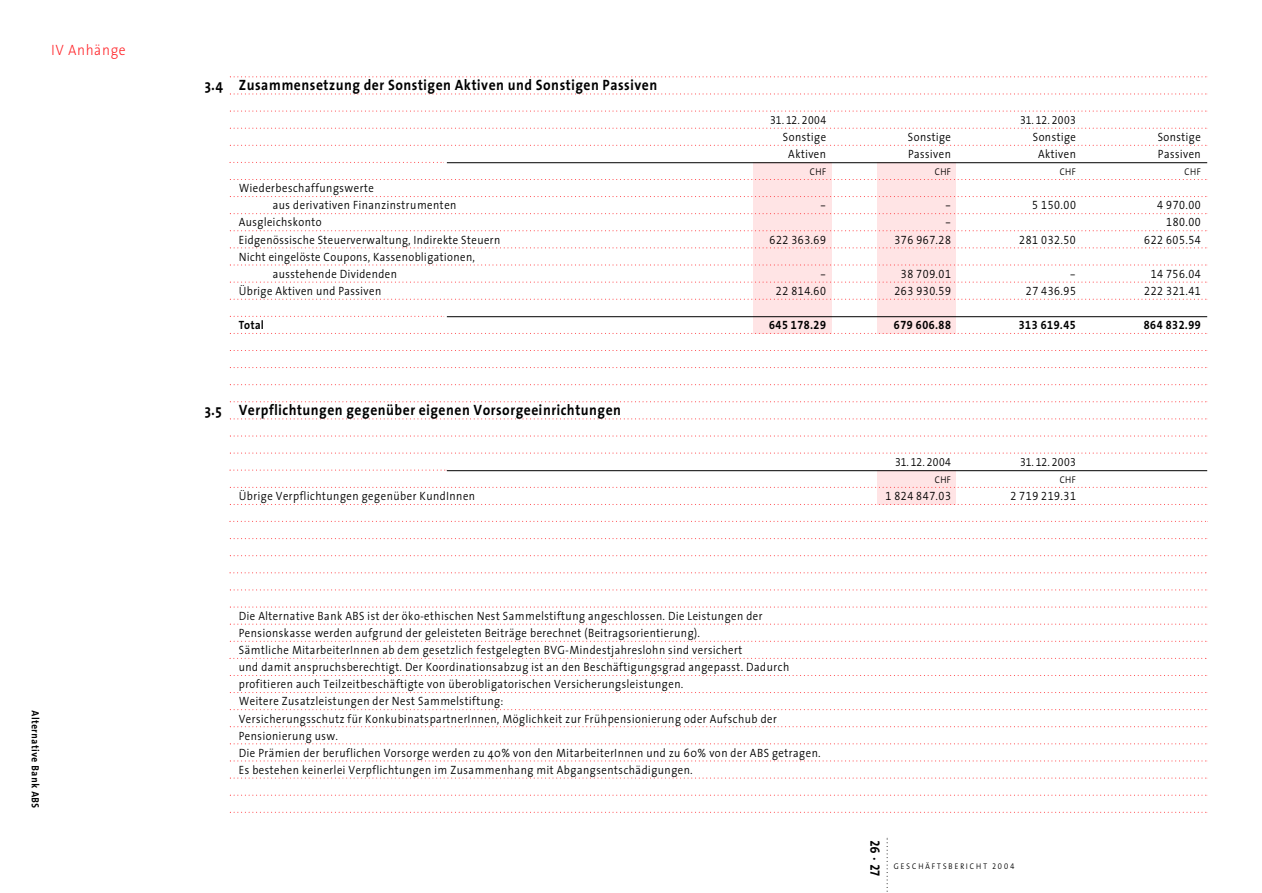
<style>
.page{position:relative;width:1262px;height:893px;background:#fff}
.page>*{position:absolute;margin:0;border:0;box-sizing:border-box;transform-origin:0 0}
.t1{font:15px "The Sans Bold CL";letter-spacing:.015em;color:#000}
.t2{font:15px "The Sans Light Cl";letter-spacing:.025em;color:#ff2328}
.t3{font:13.5px "The Sans Bold CL Caps";color:#000}
.t4{font:12px/17.1px "The Sans Semi Light CL";letter-spacing:.015em;color:#000}
.t5{font:12px "The Sans Semi Light Cl Expert";letter-spacing:.02em;color:#000}
.t6{font:12px "The Sans Bold CL Expert";letter-spacing:.02em;color:#000}
.t7{font:12px "The Sans Bold CL";letter-spacing:.015em;color:#000}
.t8{font:11.7px "The Sans Semi Light Cl Expert";letter-spacing:.01em;color:#000}
.t9{font:10.5px "The Sans Bold CL";letter-spacing:.03em;color:#000}
.t10{font:9.75px "The Sans Semi Light CL";letter-spacing:.01em;color:#000}
.t11{font:8.25px "The Sans Semi Light CL";letter-spacing:.2em;color:#000}
.s1{font-family:"The Sans Semi Light CL Caps"}
</style>
<div class="page">
<div style="left:877px;top:470px;width:79px;height:34px;background:#ffe4e5"></div>
<div style="left:753px;top:162px;width:79px;height:171px;background:#ffe4e5"></div>
<div style="left:877px;top:162px;width:79px;height:171px;background:#ffe4e5"></div>
<svg style="left:230px;top:77px;width:977px;height:1px"></svg>
<svg style="left:230px;top:94px;width:977px;height:1px"></svg>
<svg style="left:230px;top:111px;width:977px;height:1px"></svg>
<svg style="left:230px;top:128px;width:977px;height:1px"></svg>
<svg style="left:230px;top:145px;width:977px;height:1px"></svg>
<svg style="left:230px;top:162px;width:214px;height:1px"></svg>
<svg style="left:230px;top:179px;width:977px;height:1px"></svg>
<svg style="left:230px;top:196px;width:977px;height:1px"></svg>
<svg style="left:230px;top:213px;width:977px;height:1px"></svg>
<svg style="left:230px;top:230px;width:977px;height:1px"></svg>
<svg style="left:230px;top:247px;width:977px;height:1px"></svg>
<svg style="left:230px;top:265px;width:977px;height:1px"></svg>
<svg style="left:230px;top:282px;width:977px;height:1px"></svg>
<svg style="left:230px;top:299px;width:977px;height:1px"></svg>
<svg style="left:230px;top:316px;width:214px;height:1px"></svg>
<svg style="left:230px;top:333px;width:977px;height:1px"></svg>
<svg style="left:230px;top:350px;width:977px;height:1px"></svg>
<svg style="left:230px;top:367px;width:977px;height:1px"></svg>
<svg style="left:230px;top:384px;width:977px;height:1px"></svg>
<svg style="left:230px;top:401px;width:977px;height:1px"></svg>
<svg style="left:230px;top:418px;width:977px;height:1px"></svg>
<svg style="left:230px;top:435px;width:977px;height:1px"></svg>
<svg style="left:230px;top:470px;width:217px;height:1px"></svg>
<svg style="left:230px;top:521px;width:976px;height:1px"></svg>
<svg style="left:230px;top:487px;width:977px;height:1px"></svg>
<svg style="left:230px;top:504px;width:977px;height:1px"></svg>
<svg style="left:230px;top:453px;width:977px;height:1px"></svg>
<svg style="left:230px;top:538px;width:977px;height:1px"></svg>
<svg style="left:230px;top:555px;width:977px;height:1px"></svg>
<svg style="left:230px;top:572px;width:977px;height:1px"></svg>
<svg style="left:230px;top:589px;width:977px;height:1px"></svg>
<svg style="left:230px;top:606px;width:977px;height:1px"></svg>
<svg style="left:230px;top:624px;width:977px;height:1px"></svg>
<svg style="left:230px;top:641px;width:977px;height:1px"></svg>
<svg style="left:230px;top:658px;width:977px;height:1px"></svg>
<svg style="left:230px;top:675px;width:977px;height:1px"></svg>
<svg style="left:230px;top:692px;width:977px;height:1px"></svg>
<svg style="left:230px;top:709px;width:977px;height:1px"></svg>
<svg style="left:230px;top:726px;width:977px;height:1px"></svg>
<svg style="left:230px;top:743px;width:977px;height:1px"></svg>
<svg style="left:230px;top:760px;width:977px;height:1px"></svg>
<svg style="left:230px;top:777px;width:977px;height:1px"></svg>
<svg style="left:230px;top:794px;width:977px;height:1px"></svg>
<svg style="left:230px;top:812px;width:977px;height:1px"></svg>
<svg style="left:886px;top:838px;width:1px;height:54px"></svg>
<hr style="left:447px;top:162px;width:760px;height:1px;background:#000">
<hr style="left:447px;top:316px;width:760px;height:1px;background:#000">
<hr style="left:447px;top:470px;width:760px;height:1px;background:#000">
<p class="t2" style="left:51px;top:38px;width:76px">IV Anhänge</p>
<p class="t9" style="left:44px;top:710px;width:99px;rotate:90deg">Alternative Bank ABS</p>
<p class="t1" style="left:204px;top:73px;width:454px">3.4 Zusammensetzung der Sonstigen Aktiven und Sonstigen Passiven</p>
<p class="t4" style="left:272px;top:179px;width:185px;text-indent:-34px">Wiederbeschaffungswerte<br>aus derivativen Finanzinstrumenten</p>
<p class="t8" style="left:770px;top:116px;width:58px">31. 12. 2004</p>
<p class="t8" style="left:1019px;top:116px;width:58px">31. 12. 2003</p>
<p class="t4" style="left:782px;top:128px;width:45px">Sonstige</p>
<p class="t4" style="left:907px;top:128px;width:45px">Sonstige</p>
<p class="t4" style="left:1032px;top:128px;width:45px">Sonstige</p>
<p class="t4" style="left:1157px;top:128px;width:45px">Sonstige</p>
<p class="t4" style="left:788px;top:145px;width:40px">Aktiven</p>
<p class="t4" style="left:907px;top:145px;width:45px">Passiven</p>
<p class="t4" style="left:1037px;top:145px;width:40px">Aktiven</p>
<p class="t4" style="left:1157px;top:145px;width:45px">Passiven</p>
<p class="t10" style="left:809px;top:164px;width:18px">CHF</p>
<p class="t10" style="left:934px;top:164px;width:18px">CHF</p>
<p class="t10" style="left:1059px;top:164px;width:18px">CHF</p>
<p class="t10" style="left:1184px;top:164px;width:18px">CHF</p>
<p class="t5" style="left:820px;top:201px;width:8px">-</p>
<p class="t5" style="left:944px;top:201px;width:8px">-</p>
<p class="t5" style="left:1032px;top:201px;width:45px">5 150.00</p>
<p class="t5" style="left:1156px;top:201px;width:45px">4 970.00</p>
<p class="t4" style="left:238px;top:213px;width:85px">Ausgleichskonto</p>
<p class="t5" style="left:944px;top:218px;width:8px">-</p>
<p class="t5" style="left:1165px;top:218px;width:37px">180.00</p>
<p class="t4" style="left:238px;top:230px;width:263px">Eidgenössische Steuerverwaltung, Indirekte Steuern</p>
<p class="t5" style="left:769px;top:235px;width:58px">622 363.69</p>
<p class="t5" style="left:894px;top:235px;width:58px">376 967.28</p>
<p class="t5" style="left:1019px;top:235px;width:58px">281 032.50</p>
<p class="t5" style="left:1143px;top:235px;width:58px">622 605.54</p>
<p class="t4" style="left:272px;top:247px;width:204px;text-indent:-34px">Nicht eingelöste Coupons, Kassenobligationen, ausstehende Dividenden</p>
<p class="t5" style="left:820px;top:269px;width:8px">-</p>
<p class="t5" style="left:900px;top:269px;width:52px">38 709.01</p>
<p class="t5" style="left:1069px;top:269px;width:8px">-</p>
<p class="t5" style="left:1150px;top:269px;width:52px">14 756.04</p>
<p class="t4" style="left:238px;top:282px;width:144px">Übrige Aktiven und Passiven</p>
<p class="t5" style="left:775px;top:286px;width:52px">22 814.60</p>
<p class="t5" style="left:894px;top:286px;width:58px">263 930.59</p>
<p class="t5" style="left:1025px;top:286px;width:52px">27 436.95</p>
<p class="t5" style="left:1143px;top:286px;width:58px">222 321.41</p>
<p class="t7" style="left:238px;top:315px;width:27px">Total</p>
<p class="t6" style="left:768px;top:320px;width:59px">645 178.29</p>
<p class="t6" style="left:893px;top:320px;width:59px">679 606.88</p>
<p class="t6" style="left:1018px;top:320px;width:59px">313 619.45</p>
<p class="t6" style="left:1143px;top:320px;width:59px">864 832.99</p>
<p class="t1" style="left:204px;top:398px;width:418px">3.5 Verpflichtungen gegenüber eigenen Vorsorgeeinrichtungen</p>
<p class="t8" style="left:894px;top:458px;width:58px">31. 12. 2004</p>
<p class="t8" style="left:1019px;top:458px;width:58px">31. 12. 2003</p>
<p class="t10" style="left:934px;top:471px;width:18px">CHF</p>
<p class="t10" style="left:1059px;top:471px;width:18px">CHF</p>
<p class="t4" style="left:238px;top:487px;width:238px">Übrige Verpflichtungen gegenüber KundInnen</p>
<p class="t5" style="left:885px;top:492px;width:67px">1 824 847.03</p>
<p class="t5" style="left:1010px;top:492px;width:67px">2 719 219.31</p>
<p class="t4" style="left:238px;top:607px;width:583px">Die Alternative Bank ABS ist der öko-ethischen Nest Sammelstiftung angeschlossen. Die Leistungen der Pensionskasse werden aufgrund der geleisteten Beiträge berechnet (Beitragsorientierung).<br>Sämtliche MitarbeiterInnen ab dem gesetzlich festgelegten BVG-Mindestjahreslohn sind versichert<br>und damit anspruchsberechtigt. Der Koordinationsabzug ist an den Beschäftigungsgrad angepasst. Dadurch profitieren auch Teilzeitbeschäftigte von überobligatorischen Versicherungsleistungen.<br>Weitere Zusatzleistungen der Nest Sammelstiftung:<br>Versicherungsschutz für KonkubinatspartnerInnen, Möglichkeit zur Frühpensionierung oder Aufschub der Pensionierung usw.<br>Die Prämien der beruflichen Vorsorge werden zu 40% von den MitarbeiterInnen und zu 60% von der ABS getragen.<br>Es bestehen keinerlei Verpflichtungen im Zusammenhang mit Abgangsentschädigungen.</p>
<p class="t3" style="left:886px;top:840px;width:38px;rotate:90deg">26 · 27</p>
<p class="t11" style="left:893px;top:859px;width:122px">GESCHÄFTSBERICHT <span class="s1">2004</span></p>
</div>
